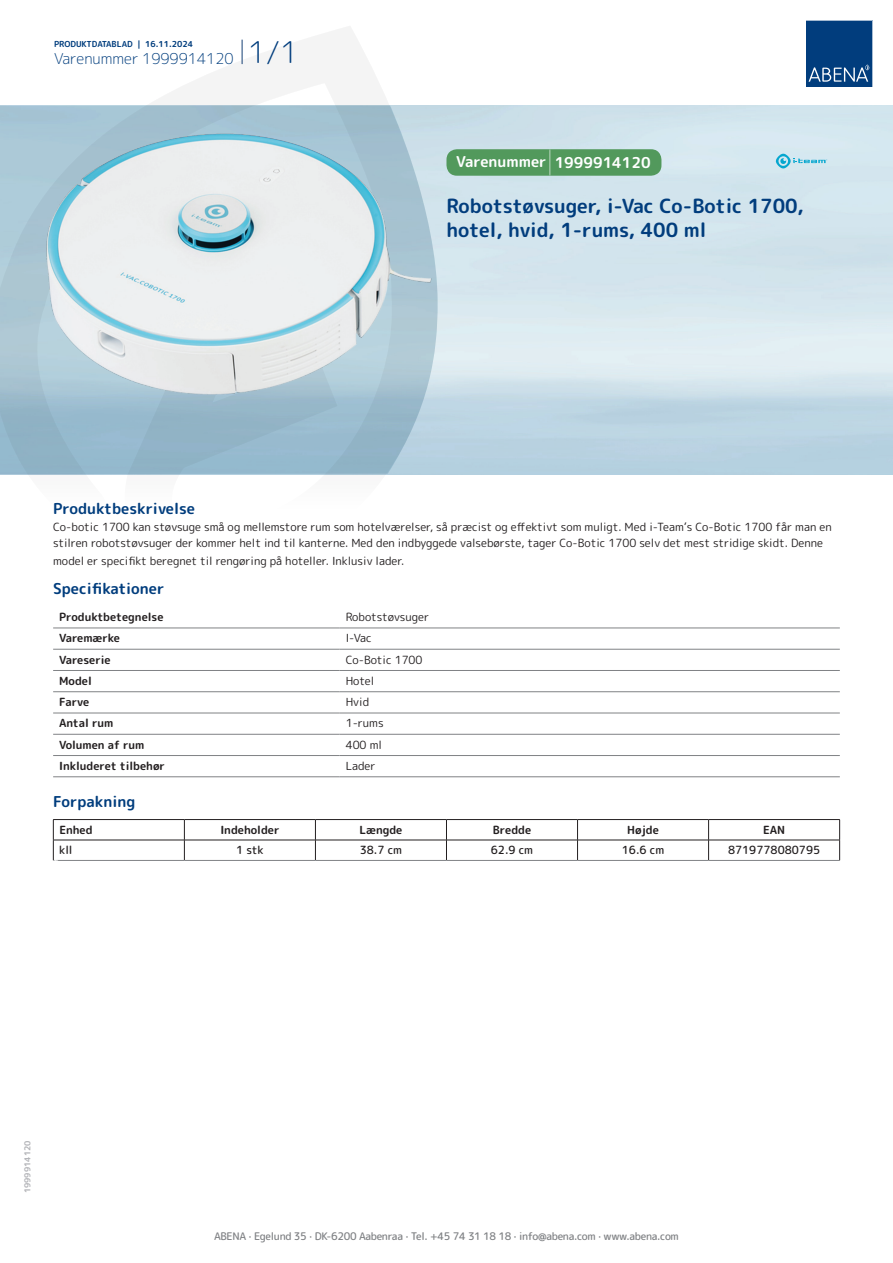
<style>
.page{position:relative;width:893px;height:1263px;background:#fff}
.page>*{position:absolute;margin:0;border:0;box-sizing:border-box;transform-origin:0 0}
.t1{font:700 19.5px/24px "Rounded Mplus 1 c";color:#013d7d}
.t2{font:700 15px "Rounded Mplus 1 c";color:#013d7d}
.t3{font:300 15px "Rounded Mplus 1 c";color:#013d7d}
.t4{font:700 15px "Rounded Mplus 1 c";color:#fff}
.t5{font:11.25px/16.5px "Rounded Mplus 1 c";color:#231f20}
.t6{font:700 11.25px "Rounded Mplus 1 c";color:#231f20}
.t7{font:500 11.25px "Rounded Mplus 1 c";color:#231f20}
.t8{font:500 10.5px "Rounded Mplus 1 c";letter-spacing:-.03em;color:#808285}
.t9{font:700 10.5px "Rounded Mplus 1 c";color:#fff}
.t10{font:700 8.25px "Rounded Mplus 1 c";color:#013d7d}
.t11{font:700 8.25px "Rounded Mplus 1 c";color:#b2b3b7}
.s1{font-size:30px}
.s2{font-size:25.5px}
</style>
<div class="page">
<svg style="left:0;top:26px;width:439px;height:449px"></svg>
<svg style="left:0;top:106px;width:438px;height:368px;background:#9fbecf"></svg>
<svg style="left:242px;top:40px;width:1px;height:24px"></svg>
<svg style="left:806px;top:20px;width:67px;height:67px;background:#144b86"></svg>
<img style="left:47px;top:134px;width:384px;height:260px">
<hr style="left:53px;top:628px;width:287px;height:1px;background:#808285">
<hr style="left:340px;top:628px;width:500px;height:1px;background:#808285">
<hr style="left:53px;top:649px;width:287px;height:1px;background:#808285">
<hr style="left:340px;top:649px;width:500px;height:1px;background:#808285">
<hr style="left:53px;top:670px;width:287px;height:1px;background:#808285">
<hr style="left:340px;top:670px;width:500px;height:1px;background:#808285">
<hr style="left:53px;top:691px;width:287px;height:1px;background:#808285">
<hr style="left:340px;top:691px;width:500px;height:1px;background:#808285">
<hr style="left:53px;top:713px;width:287px;height:1px;background:#808285">
<hr style="left:340px;top:713px;width:500px;height:1px;background:#808285">
<hr style="left:53px;top:734px;width:287px;height:1px;background:#808285">
<hr style="left:340px;top:734px;width:500px;height:1px;background:#808285">
<hr style="left:53px;top:755px;width:287px;height:1px;background:#808285">
<hr style="left:340px;top:755px;width:500px;height:1px;background:#808285">
<hr style="left:53px;top:776px;width:287px;height:1px;background:#808285">
<hr style="left:340px;top:776px;width:500px;height:1px;background:#808285">
<hr style="left:53px;top:819px;width:131px;height:1px;background:#231f20">
<hr style="left:184px;top:819px;width:131px;height:1px;background:#231f20">
<hr style="left:315px;top:819px;width:131px;height:1px;background:#231f20">
<hr style="left:446px;top:819px;width:131px;height:1px;background:#231f20">
<hr style="left:577px;top:819px;width:132px;height:1px;background:#231f20">
<hr style="left:709px;top:819px;width:131px;height:1px;background:#231f20">
<hr style="left:53px;top:840px;width:131px;height:1px;background:#231f20">
<svg style="left:53px;top:820px;width:1px;height:40px"></svg>
<hr style="left:184px;top:840px;width:131px;height:1px;background:#231f20">
<svg style="left:184px;top:820px;width:1px;height:40px"></svg>
<hr style="left:315px;top:840px;width:131px;height:1px;background:#231f20">
<svg style="left:315px;top:820px;width:1px;height:40px"></svg>
<hr style="left:446px;top:840px;width:131px;height:1px;background:#231f20">
<svg style="left:446px;top:820px;width:1px;height:40px"></svg>
<hr style="left:577px;top:840px;width:132px;height:1px;background:#231f20">
<svg style="left:577px;top:820px;width:1px;height:40px"></svg>
<hr style="left:709px;top:840px;width:131px;height:1px;background:#231f20">
<svg style="left:708px;top:820px;width:1px;height:40px"></svg>
<svg style="left:839px;top:820px;width:1px;height:40px"></svg>
<hr style="left:53px;top:860px;width:131px;height:1px;background:#808285">
<hr style="left:184px;top:860px;width:131px;height:1px;background:#808285">
<hr style="left:315px;top:860px;width:131px;height:1px;background:#808285">
<hr style="left:446px;top:860px;width:131px;height:1px;background:#808285">
<hr style="left:577px;top:860px;width:132px;height:1px;background:#808285">
<hr style="left:709px;top:860px;width:131px;height:1px;background:#808285">
<div style="left:446px;top:149px;width:215px;height:27px;background:#52995c;border-radius:10px"></div>
<svg style="left:776px;top:154px;width:51px;height:14px"></svg>
<p class="t10" style="left:54px;top:38px;width:141px">PRODUKTDATABLAD | 16.11.2024</p>
<h2 class="t3" style="left:54px;top:48px;width:246px">Varenummer 1999914120 <span class="s1">1/1</span></h2>
<h2 class="t4" style="left:456px;top:152px;width:196px">Varenummer <span class="s2">|</span> 1999914120</h2>
<h1 class="t1" style="left:446px;top:194px;width:359px">Robotstøvsuger, i-Vac Co-Botic 1700, hotel, hvid, 1-rums, 400 ml</h1>
<h2 class="t2" style="left:53px;top:498px;width:143px">Produktbeskrivelse</h2>
<p class="t5" style="left:53px;top:518px;width:780px">Co-botic 1700 kan støvsuge små og mellemstore rum som hotelværelser, så præcist og effektivt som muligt. Med i-Team’s Co-Botic 1700 får man en stilren robotstøvsuger der kommer helt ind til kanterne. Med den indbyggede valsebørste, tager Co-Botic 1700 selv det mest stridige skidt. Denne</p>
<p class="t5" style="left:53px;top:553px;width:353px">model er specifikt beregnet til rengøring på hoteller. Inklusiv lader.</p>
<h2 class="t2" style="left:53px;top:578px;width:113px">Specifikationer</h2>
<p class="t6" style="left:59px;top:609px;width:106px">Produktbetegnelse</p>
<p class="t5" style="left:346px;top:609px;width:85px">Robotstøvsuger</p>
<p class="t6" style="left:59px;top:630px;width:62px">Varemærke</p>
<p class="t5" style="left:346px;top:630px;width:27px">I-Vac</p>
<p class="t6" style="left:59px;top:651px;width:53px">Vareserie</p>
<p class="t5" style="left:346px;top:651px;width:78px">Co-Botic 1700</p>
<p class="t6" style="left:59px;top:673px;width:34px">Model</p>
<p class="t5" style="left:346px;top:672px;width:30px">Hotel</p>
<p class="t6" style="left:59px;top:694px;width:32px">Farve</p>
<p class="t5" style="left:346px;top:694px;width:25px">Hvid</p>
<p class="t6" style="left:59px;top:715px;width:56px">Antal rum</p>
<p class="t5" style="left:346px;top:715px;width:40px">1-rums</p>
<p class="t6" style="left:59px;top:737px;width:87px">Volumen af rum</p>
<p class="t5" style="left:346px;top:736px;width:38px">400 ml</p>
<p class="t6" style="left:59px;top:758px;width:107px">Inkluderet tilbehør</p>
<p class="t5" style="left:346px;top:758px;width:31px">Lader</p>
<h2 class="t2" style="left:53px;top:791px;width:84px">Forpakning</h2>
<p class="t6" style="left:59px;top:822px;width:35px">Enhed</p>
<p class="t6" style="left:220px;top:822px;width:61px">Indeholder</p>
<p class="t6" style="left:359px;top:822px;width:44px">Længde</p>
<p class="t6" style="left:493px;top:822px;width:40px">Bredde</p>
<p class="t6" style="left:627px;top:822px;width:33px">Højde</p>
<p class="t6" style="left:763px;top:822px;width:24px">EAN</p>
<p class="t7" style="left:59px;top:842px;width:15px">kll</p>
<p class="t7" style="left:236px;top:842px;width:29px">1 stk</p>
<p class="t7" style="left:360px;top:842px;width:44px">38.7 cm</p>
<p class="t7" style="left:491px;top:842px;width:44px">62.9 cm</p>
<p class="t7" style="left:622px;top:842px;width:44px">16.6 cm</p>
<p class="t7" style="left:728px;top:842px;width:94px">8719778080795</p>
<p class="t9" style="left:53px;top:856px;width:7px">*</p>
<p class="t11" style="left:22px;top:1193px;width:54px;rotate:-90deg">1999914120</p>
<p class="t8" style="left:214px;top:1229px;width:466px">ABENA · Egelund 35 · DK-6200 Aabenraa · Tel. +45 74 31 18 18 · info@abena.com · www.abena.com</p>
</div>
